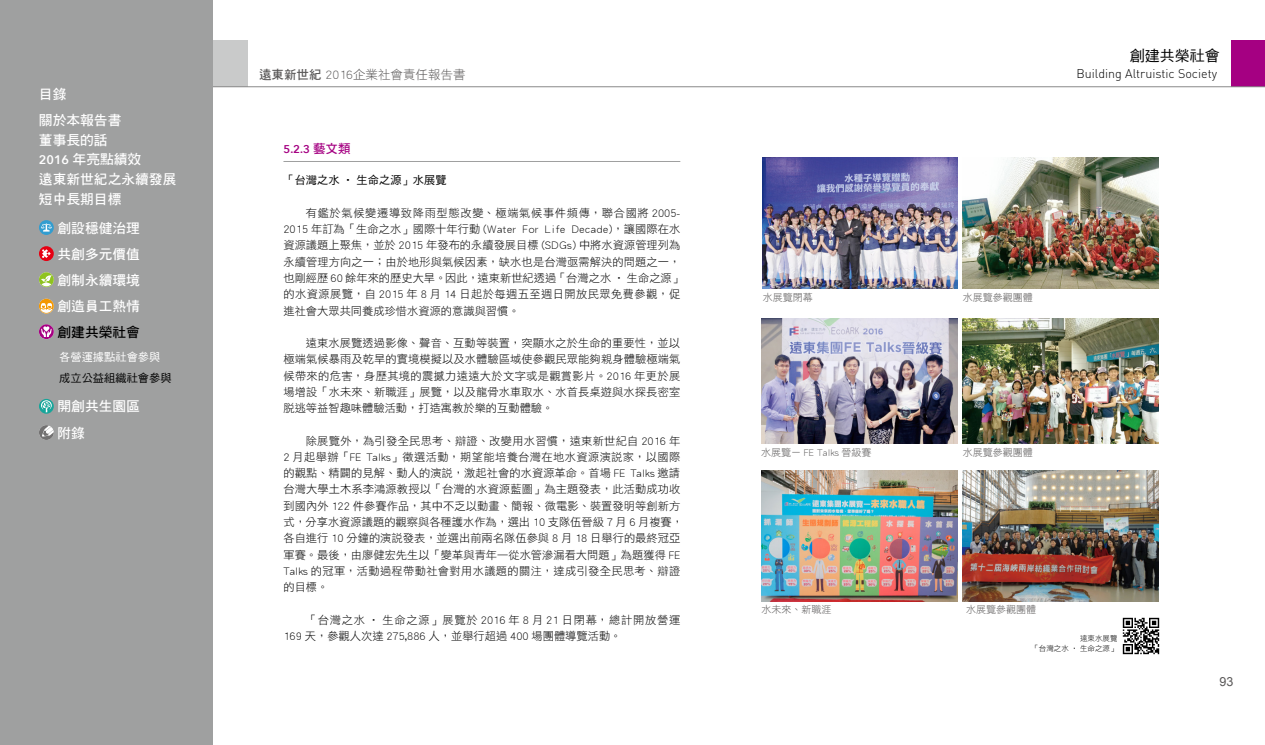
<style>
.page{position:relative;width:1265px;height:745px;background:#fff}
.page>*{position:absolute;margin:0;border:0;box-sizing:border-box;transform-origin:0 0}
.t1{font:15px "DF Hei Std W5";color:#000}
.t2{font:13.75px/26px "DF Hei Std W7";color:#fff}
.t3{font:13.75px "DF Hei Std W7";color:#000}
.t4{font:300 12.5px "DIN";color:#000}
.t5{font:12.5px "DF Hei Std W3";color:#595757}
.t6{font:12.5px "Arial";color:#595757}
.t7{font:11.25px/16.2px "DF Hei Std W3";letter-spacing:.005em;color:#000}
.t8{font:11.25px "DF Hei Std W5";color:#000}
.t9{font:11.25px "DF Hei Std W5";color:#fff}
.t10{font:600 11.25px "Avenir Next";color:#a50082}
.t11{font:10px "DF Hei Std W3";color:#595757}
.t12{font:7.5px/9.8px "DF Hei Std W3";color:#000;text-align:right}
.s1{font-family:"Avenir Next";font-weight:600;font-size:12.38px}
.s2{font-family:"DF Hei Std W7"}
.s3{font-family:"DF Hei Std W7";font-weight:400;font-size:12.5px}
</style>
<div class="page">
<div style="left:204px;top:40px;width:44px;height:47px;background:#c9caca"></div>
<div style="left:1231px;top:40px;width:34px;height:47px;background:#a50082"></div>
<hr style="left:204px;top:86px;width:1061px;height:1px;background:#898989">
<div style="left:0;top:0;width:213px;height:744px;background:#9fa0a0"></div>
<svg style="left:39px;top:220px;width:15px;height:15px"></svg>
<svg style="left:41px;top:223px;width:11px;height:8px"></svg>
<svg style="left:39px;top:272px;width:15px;height:15px"></svg>
<svg style="left:39px;top:298px;width:15px;height:15px"></svg>
<div style="left:39px;top:246px;width:15px;height:15px;background:#e60012;border-radius:50%"></div>
<svg style="left:42px;top:249px;width:9px;height:9px"></svg>
<svg style="left:39px;top:324px;width:15px;height:15px"></svg>
<svg style="left:39px;top:398px;width:15px;height:15px"></svg>
<svg style="left:41px;top:400px;width:11px;height:12px"></svg>
<svg style="left:39px;top:425px;width:15px;height:14px"></svg>
<hr style="left:283px;top:161px;width:397px;height:1px;background:#9fa0a0">
<img style="left:763px;top:158px;width:195px;height:130px">
<img style="left:761px;top:318px;width:197px;height:125px">
<img style="left:963px;top:158px;width:196px;height:131px">
<img style="left:963px;top:318px;width:196px;height:125px">
<img style="left:963px;top:470px;width:196px;height:130px">
<img style="left:762px;top:470px;width:196px;height:130px">
<img style="left:1122px;top:617px;width:38px;height:38px">
<p class="t2" style="left:39px;top:81px;width:84px;line-height:25.4px">目錄<br>關於本報告書</p>
<p class="t2" style="left:39px;top:129px;width:139px;line-height:19.8px">董事長的話<br><span class="s1">2016</span> 年亮點績效<br>遠東新世紀之永續發展短中長期目標</p>
<p class="t2" style="left:58px;top:214px;width:84px;text-align:justify">創設穩健治理共創多元價值創制永續環境創造員工熱情</p>
<p class="t3" style="left:58px;top:324px;width:84px">創建共榮社會</p>
<p class="t9" style="left:59px;top:350px;width:103px">各營運據點社會參與</p>
<p class="t8" style="left:59px;top:371px;width:114px">成立公益組織社會參與</p>
<p class="t2" style="left:58px;top:393px;width:84px">開創共生園區附錄</p>
<p class="t5" style="left:259px;top:68px;width:208px"><span class="s2">遠東新世紀</span> 2016企業社會責任報告書</p>
<p class="t10" style="left:283px;top:139px;width:69px">5.2.3 <span class="s3">藝文類</span></p>
<p class="t8" style="left:283px;top:174px;width:165px">「台灣之水 ‧ 生命之源」水展覽</p>
<p class="t7" style="left:283px;top:204px;width:401px;text-indent:22px">有鑑於氣候變遷導致降雨型態改變、極端氣候事件頻傳，聯合國將 2005- 2015 年訂為「生命之水」國際十年行動 (Water For Life Decade)，讓國際在水資源議題上聚焦，並於 2015 年發布的永續發展目標 (SDGs) 中將水資源管理列為永續管理方向之一；由於地形與氣候因素，缺水也是台灣亟需解決的問題之一，也剛經歷 60 餘年來的歷史大旱。因此，遠東新世紀透過「台灣之水 ‧ 生命之源」的水資源展覽，自 2015 年 8 月 14 日起於每週五至週日開放民眾免費參觀，促進社會大眾共同養成珍惜水資源的意識與習慣。</p>
<p class="t7" style="left:283px;top:334px;width:398px;text-align:justify;text-indent:22px">遠東水展覽透過影像、聲音、互動等裝置，突顯水之於生命的重要性，並以極端氣候暴雨及乾旱的實境模擬以及水體驗區域使參觀民眾能夠親身體驗極端氣候帶來的危害，身歷其境的震撼力遠遠大於文字或是觀賞影片。2016 年更於展場增設「水未來、新職涯」展覽，以及龍骨水車取水、水首長桌遊與水探長密室脫逃等益智趣味體驗活動，打造寓教於樂的互動體驗。</p>
<p class="t7" style="left:283px;top:432px;width:401px;text-indent:22px">除展覽外，為引發全民思考、辯證、改變用水習慣，遠東新世紀自 2016 年2 月起舉辦「FE Talks」徵選活動，期望能培養台灣在地水資源演說家，以國際的觀點、精闢的見解、動人的演說，激起社會的水資源革命。首場 FE Talks 邀請台灣大學土木系李鴻源教授以「台灣的水資源藍圖」為主題發表，此活動成功收到國內外 122 件參賽作品，其中不乏以動畫、簡報、微電影、裝置發明等創新方式，分享水資源議題的觀察與各種護水作為，選出 10 支隊伍晉級 7 月 6 月複賽，各自進行 10 分鐘的演說發表，並選出前兩名隊伍參與 8 月 18 日舉行的最終冠亞軍賽。最後，由廖健宏先生以「變革與青年—從水管滲漏看大問題」為題獲得 FE Talks 的冠軍，活動過程帶動社會對用水議題的關注，達成引發全民思考、辯證的目標。</p>
<p class="t7" style="left:283px;top:611px;width:398px;text-indent:22px">「台灣之水 ‧ 生命之源」展覽於 2016 年 8 月 21 日閉幕，總計開放營運<br>169 天，參觀人次達 275,886 人，並舉行超過 400 場團體導覽活動。</p>
<h1 class="t1" style="left:1130px;top:47px;width:91px">創建共榮社會</h1>
<p class="t4" style="left:1076px;top:65px;width:142px">Building Altruistic Society</p>
<p class="t11" style="left:763px;top:292px;width:51px">水展覽閉幕</p>
<p class="t11" style="left:761px;top:447px;width:112px">水展覽ー FE Talks 晉級賽</p>
<p class="t11" style="left:963px;top:292px;width:71px">水展覽參觀團體</p>
<p class="t11" style="left:963px;top:447px;width:71px">水展覽參觀團體</p>
<p class="t11" style="left:762px;top:604px;width:71px">水未來、新職涯</p>
<p class="t11" style="left:966px;top:604px;width:71px">水展覽參觀團體</p>
<p class="t12" style="left:1031px;top:633px;width:88px">遠東水展覽<br>「台灣之水 ‧ 生命之源」</p>
<p class="t6" style="left:1220px;top:673px;width:15px">93</p>
</div>
